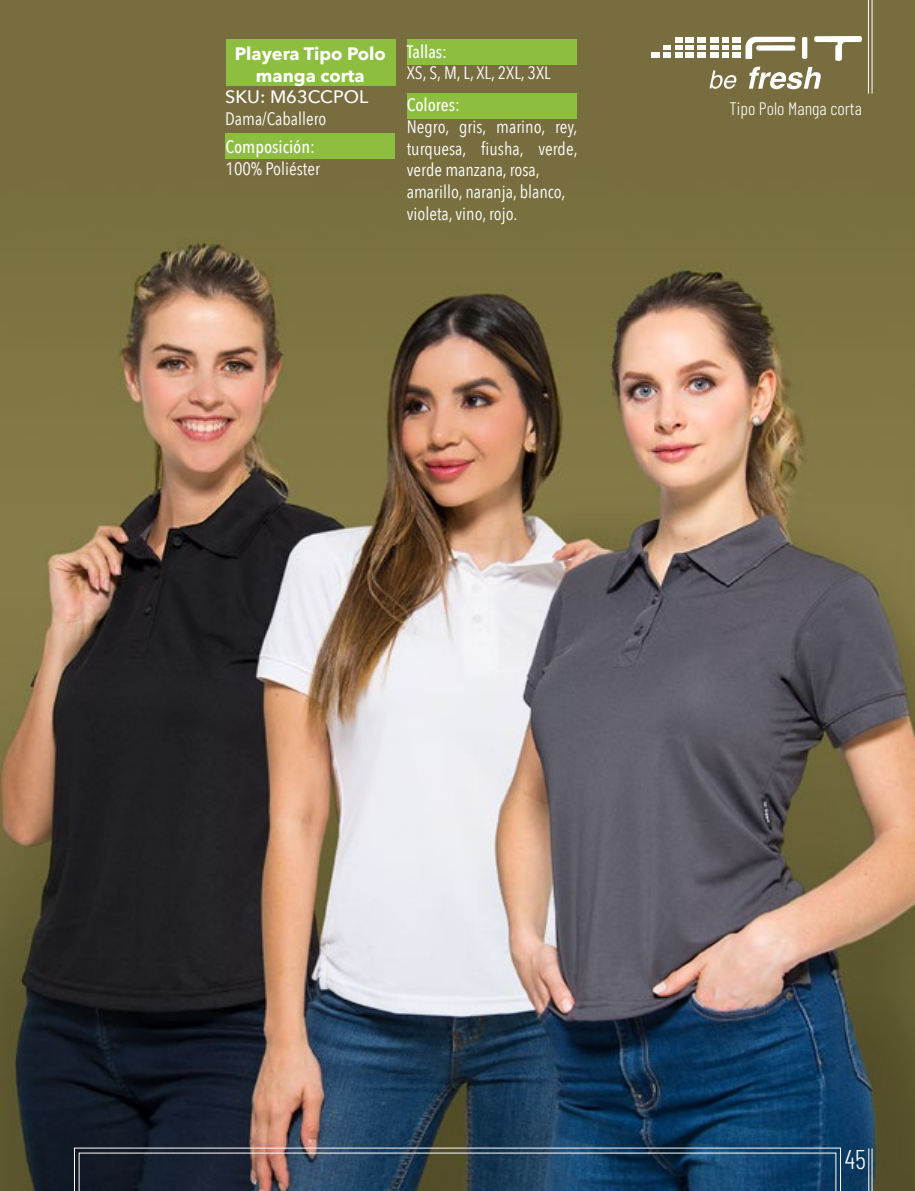
<style>
.page{position:relative;width:915px;height:1191px;background:#fff}
.page>*{position:absolute;margin:0;border:0;box-sizing:border-box;transform-origin:0 0}
.t1{font:300 27px "Barlow Condensed";color:#fff}
.t2{font:18px/21.6px "Avenir Next Condensed";color:#fff}
.t3{font:500 18px "Avenir Next Condensed";color:#fff}
.t4{font:700 18px/21.6px "Avenir Next";color:#fff;text-align:center}
.t5{font:300 18px "Barlow Condensed";color:#fff}
.t6{font:500 18px "Avenir Next";color:#fff}
</style>
<div class="page">
<img style="left:0;top:0;width:914px;height:1191px">
<svg style="left:74px;top:1147px;width:766px;height:44px;background:#2c445a"></svg>
<div style="left:226px;top:39px;width:169px;height:47px;background:#8ebe3f"></div>
<div style="left:225px;top:133px;width:169px;height:25px;background:#8ebe3f"></div>
<div style="left:407px;top:39px;width:170px;height:26px;background:#8ebe3f"></div>
<div style="left:407px;top:93px;width:170px;height:26px;background:#8ebe3f"></div>
<hr style="left:871px;top:1148px;width:1px;height:43px;background:#fff">
<hr style="left:868px;top:1148px;width:1px;height:43px;background:#fff">
<hr style="left:871px;top:0;width:1px;height:94px;background:#fff">
<hr style="left:867px;top:0;width:1px;height:94px;background:#fff">
<svg style="left:745px;top:37px;width:50px;height:22px"></svg>
<svg style="left:801px;top:37px;width:6px;height:22px"></svg>
<svg style="left:813px;top:36px;width:48px;height:25px"></svg>
<div style="left:732px;top:38px;width:8px;height:5px;background:#fff"></div>
<div style="left:732px;top:45px;width:8px;height:5px;background:#fff"></div>
<div style="left:732px;top:53px;width:8px;height:5px;background:#fff"></div>
<svg style="left:721px;top:38px;width:7px;height:20px"></svg>
<div style="left:709px;top:38px;width:9px;height:5px;background:#fff"></div>
<div style="left:709px;top:45px;width:9px;height:5px;background:#fff"></div>
<div style="left:709px;top:53px;width:9px;height:5px;background:#fff"></div>
<div style="left:697px;top:38px;width:9px;height:5px;background:#fff"></div>
<div style="left:697px;top:45px;width:9px;height:5px;background:#fff"></div>
<div style="left:697px;top:53px;width:9px;height:5px;background:#fff"></div>
<div style="left:685px;top:38px;width:9px;height:5px;background:#fff"></div>
<div style="left:685px;top:45px;width:9px;height:5px;background:#fff"></div>
<div style="left:685px;top:53px;width:9px;height:5px;background:#fff"></div>
<div style="left:674px;top:38px;width:8px;height:5px;background:#fff"></div>
<div style="left:674px;top:45px;width:8px;height:5px;background:#fff"></div>
<div style="left:674px;top:53px;width:8px;height:5px;background:#fff"></div>
<svg style="left:663px;top:45px;width:7px;height:13px"></svg>
<div style="left:651px;top:53px;width:8px;height:5px;background:#fff"></div>
<svg style="left:709px;top:70px;width:27px;height:19px"></svg>
<svg style="left:748px;top:67px;width:72px;height:22px"></svg>
<p class="t4" style="left:234px;top:43px;width:153px">Playera Tipo Polo manga corta</p>
<p class="t6" style="left:225px;top:82px;width:144px">SKU: M63CCPOL</p>
<p class="t2" style="left:225px;top:107px;width:103px">Dama/Caballero</p>
<p class="t3" style="left:225px;top:136px;width:91px">Composición:</p>
<p class="t2" style="left:225px;top:157px;width:96px">100% Poliéster</p>
<p class="t3" style="left:406px;top:41px;width:42px">Tallas:</p>
<p class="t2" style="left:406px;top:61px;width:145px">XS, S, M, L, XL, 2XL, 3XL</p>
<p class="t3" style="left:406px;top:94px;width:55px">Colores:</p>
<p class="t2" style="left:406px;top:115px;width:172px">Negro, gris, marino, rey, turquesa, fiusha, verde, verde manzana, rosa, amarillo, naranja, blanco, violeta, vino, rojo.</p>
<p class="t5" style="left:729px;top:97px;width:134px">Tipo Polo Manga corta</p>
<h1 class="t1" style="left:844px;top:1142px;width:23px">45</h1>
</div>
